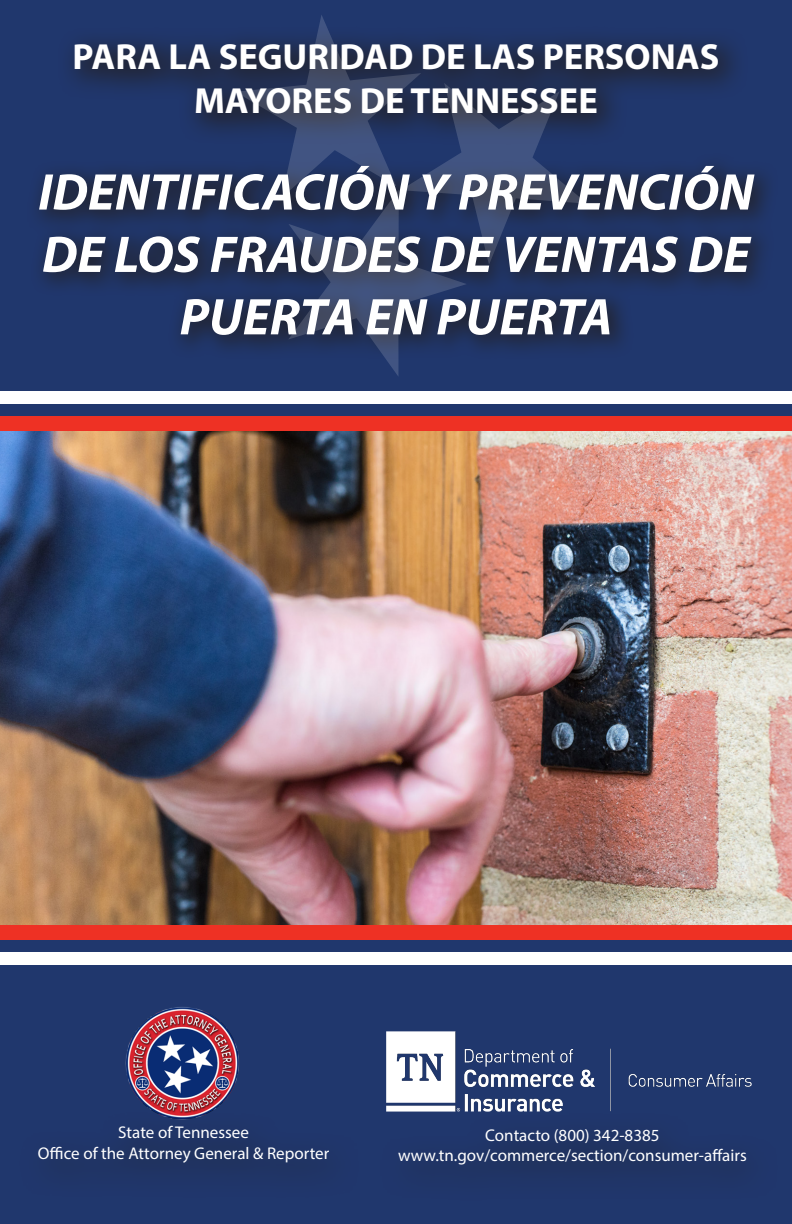
<style>
.page{position:relative;width:792px;height:1224px;background:#20376d}
.page>*{position:absolute;margin:0;border:0;box-sizing:border-box;transform-origin:0 0}
.t1{font:italic 700 52px/62.4px "Myriad Pro";color:#fff;text-align:center}
.t2{font:700 36.4px/43.8px "Myriad Pro";color:#fff;text-align:center}
.t3{font:17px "Myriad Pro";color:#fff}
</style>
<div class="page">
<div style="left:57px;top:26px;width:692px;height:119px;background:#231f20;opacity:.75"></div>
<div style="left:26px;top:152px;width:753px;height:208px;background:#231f20;opacity:.75"></div>
<img style="left:0;top:431px;width:792px;height:494px">
<svg style="left:235px;top:15px;width:352px;height:361px"></svg>
<div style="left:0;top:952px;width:792px;height:13px;background:#fff"></div>
<div style="left:0;top:925px;width:792px;height:15px;background:#ee3124"></div>
<div style="left:0;top:391px;width:792px;height:13px;background:#fff"></div>
<div style="left:0;top:417px;width:792px;height:14px;background:#ee3124"></div>
<img style="left:386px;top:1032px;width:366px;height:79px">
<div style="left:19px;top:1111px;width:341px;height:87px;background:#203569"></div>
<img style="left:125px;top:1007px;width:114px;height:113px">
<div style="left:380px;top:1113px;width:398px;height:88px;background:#203569"></div>
<p class="t2" style="left:73px;top:34px;width:648px">PARA LA SEGURIDAD DE LAS PERSONAS<br>MAYORES DE TENNESSEE</p>
<p class="t1" style="left:38px;top:162px;width:717px">IDENTIFICACIÓN Y PREVENCIÓN<br>DE LOS FRAUDES DE VENTAS DE<br>PUERTA EN PUERTA</p>
<p class="t3" style="left:118px;top:1122px;width:132px">State of Tennessee</p>
<p class="t3" style="left:38px;top:1142px;width:293px">Office of the Attorney General &amp; Reporter</p>
<p class="t3" style="left:485px;top:1125px;width:176px">Contacto (800) 342-8385</p>
<p class="t3" style="left:398px;top:1145px;width:350px">www.tn.gov/commerce/section/consumer-affairs</p>
</div>
